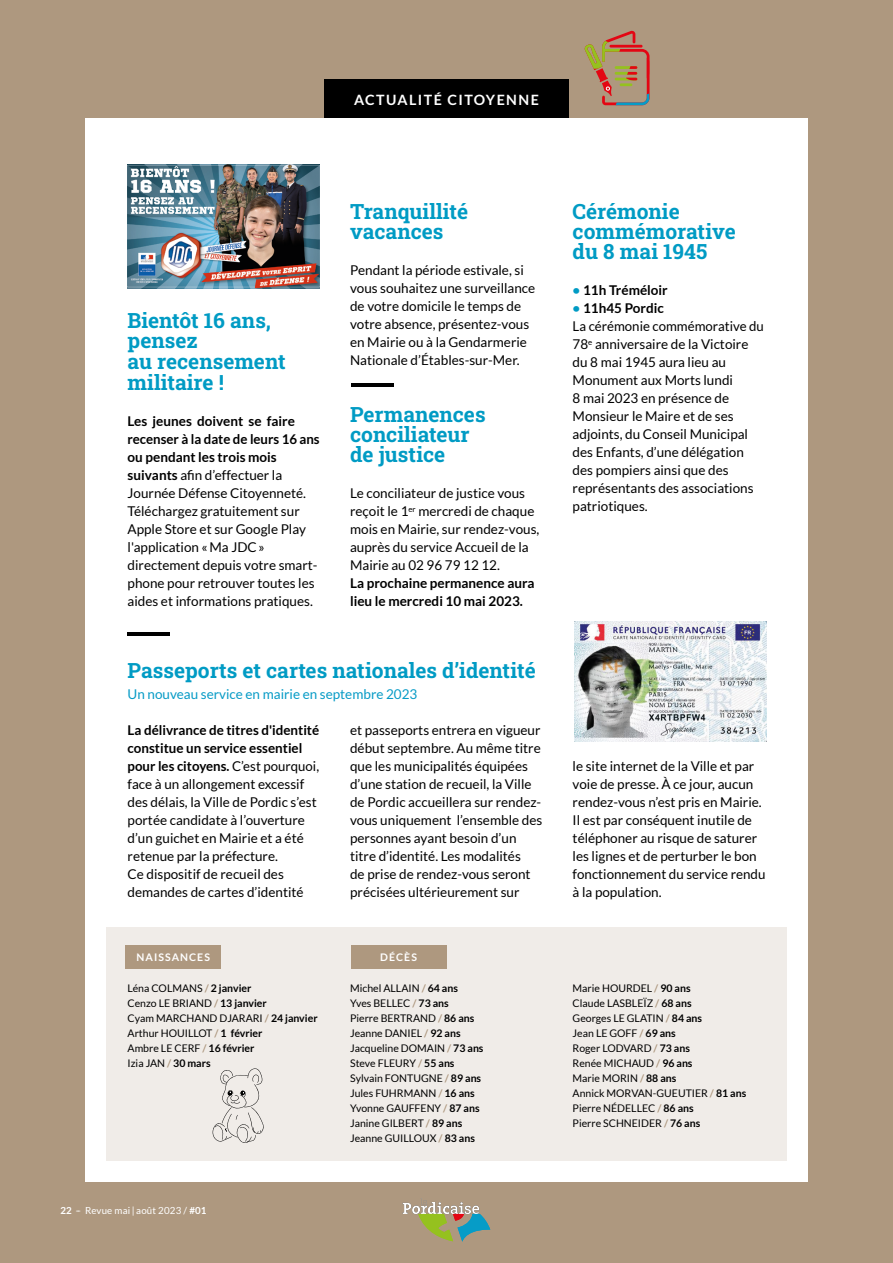
<style>
.page{position:relative;width:893px;height:1263px;background:#ae987f}
.page>*{position:absolute;margin:0;border:0;box-sizing:border-box;transform-origin:0 0}
.t1{font:21px/20.2px "Roboto Slab";color:#009bc4}
.t2{font:700 14.25px "Lato";letter-spacing:.1em;color:#fff}
.t3{font:13.5px/18px "Lato";color:#000}
.t4{font:700 13.5px/18px "Lato";color:#000}
.t5{font:13.5px "Lato";color:#079bc6}
.t6{font:10.5px/15px "Lato";color:#000}
.t7{font:700 10.5px "Lato";letter-spacing:.1em;color:#fff}
.t8{font:9.75px "Lato";letter-spacing:.015em;color:#fff}
.s1{font-weight:700}
.s2{color:#009bc4}
.s3{font-weight:700;color:#009bc4}
.s4{font-weight:700;color:#ae987f}
</style>
<div class="page">
<div style="left:324px;top:80px;width:245px;height:38px;background:#000"></div>
<div style="left:85px;top:118px;width:723px;height:1063px;background:#fff"></div>
<div style="left:106px;top:927px;width:681px;height:234px;background:#f0ece8"></div>
<svg style="left:403px;top:1198px;width:87px;height:44px"></svg>
<img style="left:128px;top:165px;width:192px;height:123px">
<div style="left:125px;top:945px;width:96px;height:23px;background:#ae987f"></div>
<div style="left:351px;top:945px;width:95px;height:23px;background:#ae987f"></div>
<img style="left:574px;top:622px;width:192px;height:119px">
<hr style="left:351px;top:384px;width:42px;height:3px;background:#000">
<hr style="left:128px;top:632px;width:42px;height:4px;background:#000">
<svg style="left:584px;top:31px;width:65px;height:74px"></svg>
<svg style="left:212px;top:1068px;width:52px;height:75px"></svg>
<p class="t2" style="left:354px;top:92px;width:186px">ACTUALITÉ CITOYENNE</p>
<h1 class="t1" style="left:128px;top:310px;width:160px;line-height:20.7px">Bientôt 16 ans, pensez<br>au recensement militaire !</h1>
<p class="t3" style="left:128px;top:412px;width:194px"><span class="s1">Les jeunes doivent se faire recenser à la date de leurs 16 ans ou pendant les trois mois suivants</span> afin d’effectuer la<br>Journée Défense Citoyenneté.<br>Téléchargez gratuitement sur<br>Apple Store et sur Google Play l'application «Ma JDC» directement depuis votre smart&shy;phone pour retrouver toutes les aides et informations pratiques.</p>
<h1 class="t1" style="left:350px;top:200px;width:120px">Tranquillité vacances</h1>
<p class="t3" style="left:350px;top:261px;width:187px">Pendant la période estivale, si vous souhaitez une surveillance de votre domicile le temps de votre absence, présentez-vous en Mairie ou à la Gendarmerie<br>Nationale d’Étables-sur-Mer.</p>
<h1 class="t1" style="left:350px;top:404px;width:137px">Permanences conciliateur de justice</h1>
<p class="t3" style="left:350px;top:484px;width:191px">Le conciliateur de justice vous reçoit le 1<sup>er</sup> mercredi de chaque mois en Mairie, sur rendez-vous, auprès du service Accueil de la<br>Mairie au 02 96 79 12 12.</p>
<p class="t4" style="left:350px;top:574px;width:186px">La prochaine permanence aura lieu le mercredi 10 mai 2023.</p>
<h1 class="t1" style="left:128px;top:660px;width:410px">Passeports et cartes nationales d’identité</h1>
<p class="t5" style="left:128px;top:686px;width:291px">Un nouveau service en mairie en septembre 2023</p>
<p class="t3" style="left:128px;top:721px;width:193px"><span class="s1">La délivrance de titres d'identité constitue un service essentiel pour les citoyens.</span> C’est pourquoi, face à un allongement excessif des délais, la Ville de Pordic s’est portée candidate à l’ouverture d’un guichet en Mairie et a été retenue par la préfecture.<br>Ce dispositif de recueil des demandes de cartes d’identité</p>
<p class="t3" style="left:350px;top:721px;width:194px">et passeports entrera en vigueur début septembre. Au même titre que les municipalités équipées d’une station de recueil, la Ville de Pordic accueillera sur rendez&shy;vous uniquement l’ensemble des personnes ayant besoin d’un titre d’identité. Les modalités<br>de prise de rendez-vous seront précisées ultérieurement sur</p>
<p class="t7" style="left:137px;top:951px;width:75px">NAISSANCES</p>
<p class="t7" style="left:380px;top:951px;width:38px">DÉCÈS</p>
<h1 class="t1" style="left:573px;top:200px;width:165px">Cérémonie commémorative du 8 mai 1945</h1>
<p class="t4" style="left:573px;top:281px;width:97px"><span class="s2">•</span> 11h Tréméloir</p>
<p class="t3" style="left:573px;top:299px;width:193px"><span class="s3">•</span> <span class="s1">11h45 Pordic<br></span>La cérémonie commémorative du<br>78<sup>e</sup> anniversaire de la Victoire du 8 mai 1945 aura lieu au<br>Monument aux Morts lundi<br>8 mai 2023 en présence de<br>Monsieur le Maire et de ses adjoints, du Conseil Municipal des Enfants, d’une délégation des pompiers ainsi que des représentants des associations patriotiques.</p>
<p class="t3" style="left:573px;top:757px;width:194px">le site internet de la Ville et par voie de presse. À ce jour, aucun rendez-vous n’est pris en Mairie.<br>Il est par conséquent inutile de téléphoner au risque de saturer les lignes et de perturber le bon fonctionnement du service rendu à la population.</p>
<p class="t6" style="left:128px;top:980px;width:192px">Léna COLMANS <span class="s4">/</span> <span class="s1">2 janvier<br></span>Cenzo LE BRIAND <span class="s4">/</span> <span class="s1">13 janvier<br></span>Cyam MARCHAND DJARARI <span class="s4">/</span> <span class="s1">24 janvier<br></span>Arthur HOUILLOT <span class="s4">/</span> <span class="s1">1 février<br></span>Ambre LE CERF <span class="s4">/</span> <span class="s1">16 février<br></span>Izia JAN <span class="s4">/</span> <span class="s1">30 mars</span></p>
<p class="t6" style="left:350px;top:980px;width:135px">Michel ALLAIN <span class="s4">/</span> <span class="s1">64 ans<br></span>Yves BELLEC <span class="s4">/</span> <span class="s1">73 ans<br></span>Pierre BERTRAND <span class="s4">/</span> <span class="s1">86 ans<br></span>Jeanne DANIEL <span class="s4">/</span> <span class="s1">92 ans<br></span>Jacqueline DOMAIN <span class="s4">/</span> <span class="s1">73 ans<br></span>Steve FLEURY <span class="s4">/</span> <span class="s1">55 ans<br></span>Sylvain FONTUGNE <span class="s4">/</span> <span class="s1">89 ans<br></span>Jules FUHRMANN <span class="s4">/</span> <span class="s1">16 ans<br></span>Yvonne GAUFFENY <span class="s4">/</span> <span class="s1">87 ans<br></span>Janine GILBERT <span class="s4">/</span> <span class="s1">89 ans<br></span>Jeanne GUILLOUX <span class="s4">/</span> <span class="s1">83 ans</span></p>
<p class="t6" style="left:573px;top:980px;width:175px">Marie HOURDEL <span class="s4">/</span> <span class="s1">90 ans<br></span>Claude LASBLEÏZ <span class="s4">/</span> <span class="s1">68 ans<br></span>Georges LE GLATIN <span class="s4">/</span> <span class="s1">84 ans<br></span>Jean LE GOFF <span class="s4">/</span> <span class="s1">69 ans<br></span>Roger LODVARD <span class="s4">/</span> <span class="s1">73 ans<br></span>Renée MICHAUD <span class="s4">/</span> <span class="s1">96 ans<br></span>Marie MORIN <span class="s4">/</span> <span class="s1">88 ans<br></span>Annick MORVAN-GUEUTIER <span class="s4">/</span> <span class="s1">81 ans<br></span>Pierre NÉDELLEC <span class="s4">/</span> <span class="s1">86 ans<br></span>Pierre SCHNEIDER <span class="s4">/</span> <span class="s1">76 ans</span></p>
<p class="t8" style="left:61px;top:1205px;width:148px"><span class="s1">22</span> -- Revue mai | août 2023 / <span class="s1">#01</span></p>
</div>
